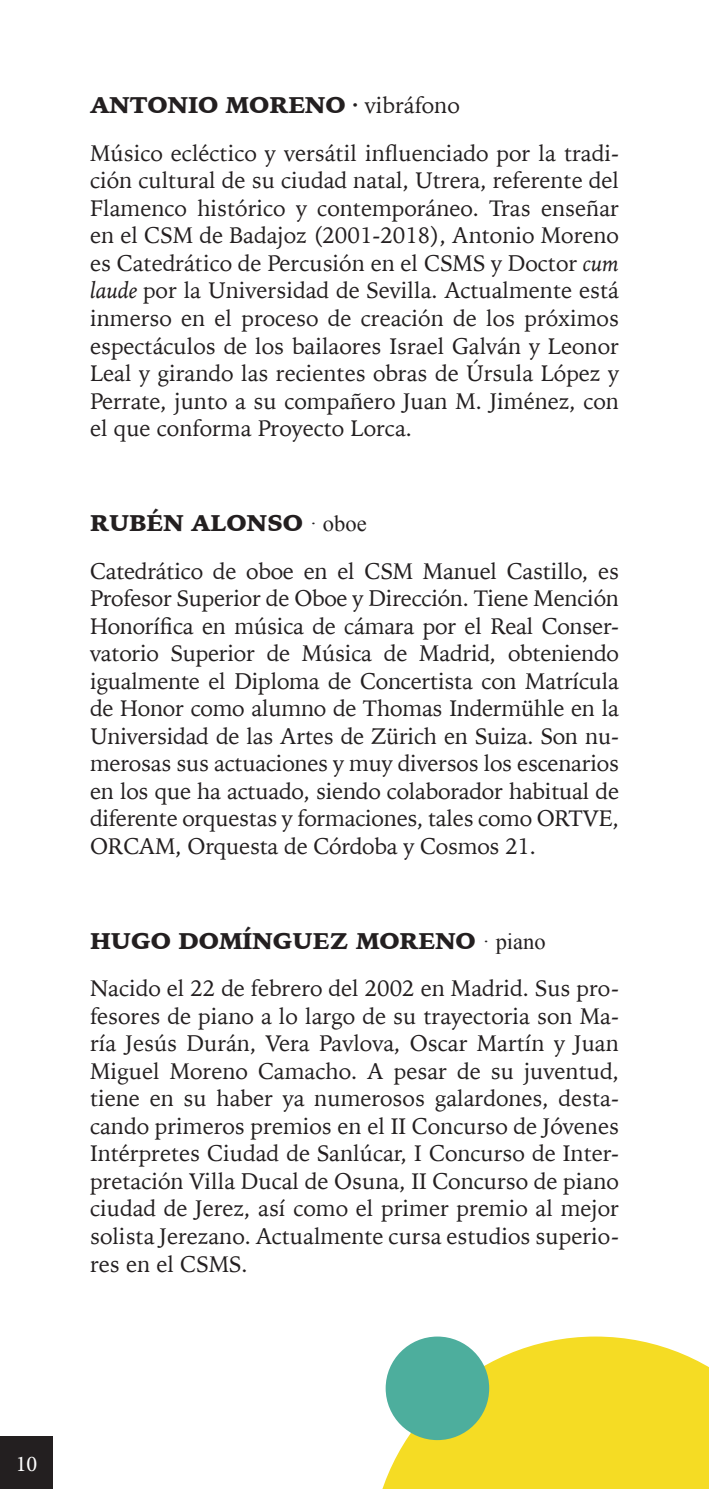
<style>
.page{position:relative;width:709px;height:1489px;background:#fff}
.page>*{position:absolute;margin:0;border:0;box-sizing:border-box;transform-origin:0 0}
.cuerpo{font:22.5px/27.5px "Iowan Old Style";color:#231f20;text-align:justify}
.cuerpo-2{font:900 22.5px "Iowan Old Style";color:#231f20}
.t1{font:22.5px "Minion Pro";color:#fff}
.s1{font-weight:400}
.s2{font-style:italic}
.s3{font-family:"Times New Roman";font-weight:400}
</style>
<div class="page">
<div style="left:0;top:1435px;width:53px;height:53px;background:#231f20"></div>
<svg style="left:382px;top:1336px;width:327px;height:152px;background:#f5df3c"></svg>
<div style="left:385px;top:1336px;width:104px;height:103px;background:#4dae9d;border-radius:50%"></div>
<p class="cuerpo-2" style="left:90px;top:90px;width:371px">ANTONIO MORENO <span class="s1">· vibráfono</span></p>
<p class="cuerpo" style="left:90px;top:138px;width:530px">Músico ecléctico y versátil influenciado por la tradi&shy;ción cultural de su ciudad natal, Utrera, referente del Flamenco histórico y contemporáneo. Tras enseñar en el CSM de Badajoz (2001-2018), Antonio Moreno es Catedrático de Percusión en el CSMS y Doctor <span class="s2">cum laude</span> por la Universidad de Sevilla. Actualmente está inmerso en el proceso de creación de los próximos espectáculos de los bailaores Israel Galván y Leonor Leal y girando las recientes obras de Úrsula López y Perrate, junto a su compañero Juan M. Jiménez, con el que conforma Proyecto Lorca.</p>
<p class="cuerpo-2" style="left:90px;top:508px;width:278px">RUBÉN ALONSO <span class="s3">· oboe</span></p>
<p class="cuerpo" style="left:90px;top:556px;width:530px">Catedrático de oboe en el CSM Manuel Castillo, es Profesor Superior de Oboe y Dirección. Tiene Mención Honorífica en música de cámara por el Real Conser&shy;vatorio Superior de Música de Madrid, obteniendo igualmente el Diploma de Concertista con Matrícula de Honor como alumno de Thomas Indermühle en la Universidad de las Artes de Zürich en Suiza. Son nu&shy;merosas sus actuaciones y muy diversos los escenarios en los que ha actuado, siendo colaborador habitual de diferente orquestas y formaciones, tales como ORTVE, ORCAM, Orquesta de Córdoba y Cosmos 21.</p>
<p class="cuerpo-2" style="left:90px;top:925px;width:457px">HUGO DOMÍNGUEZ MORENO <span class="s3">· piano</span></p>
<p class="cuerpo" style="left:90px;top:973px;width:530px">Nacido el 22 de febrero del 2002 en Madrid. Sus pro&shy;fesores de piano a lo largo de su trayectoria son Ma&shy;ría Jesús Durán, Vera Pavlova, Oscar Martín y Juan Miguel Moreno Camacho. A pesar de su juventud, tiene en su haber ya numerosos galardones, desta&shy;cando primeros premios en el II Concurso de Jóvenes Intérpretes Ciudad de Sanlúcar, I Concurso de Inter&shy;pretación Villa Ducal de Osuna, II Concurso de piano ciudad de Jerez, así como el primer premio al mejor solista Jerezano. Actualmente cursa estudios superio&shy;res en el CSMS.</p>
<p class="t1" style="left:16px;top:1448px;width:23px">10</p>
</div>
